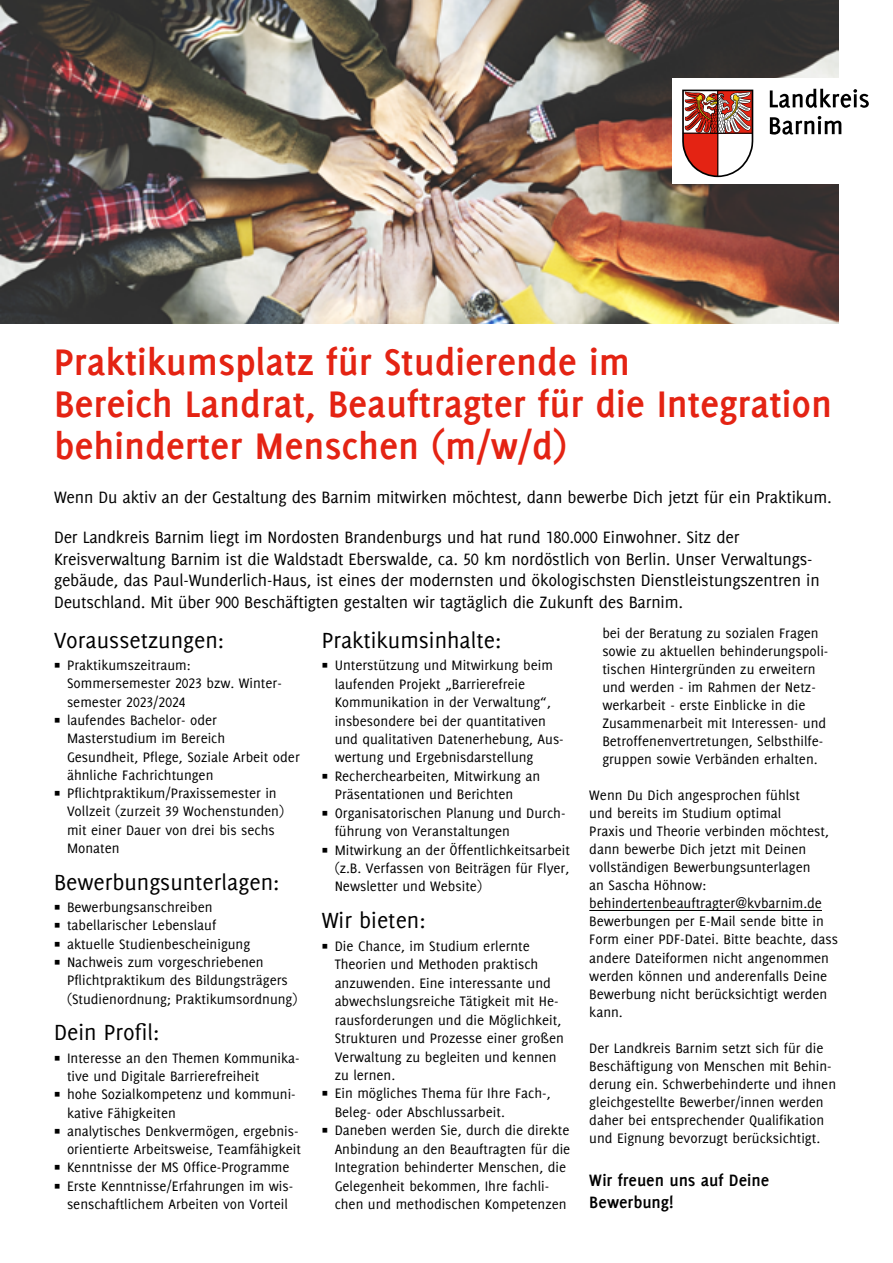
<style>
.page{position:relative;width:893px;height:1263px;background:#fff}
.page>*{position:absolute;margin:0;border:0;box-sizing:border-box;transform-origin:0 0}
.t1{font:700 40.5px/42px "Delicious LB";color:#e42313}
.t2{font:24px "Delicious LB";color:#000}
.Einleitungstext{font:18px/21.8px "Delicious LB";letter-spacing:-.01em;color:#000}
.p_Grußformel{font:700 18px/21.8px "Delicious LB";color:#000}
.p_Fließtext{font:15px/18px "Delicious LB";color:#000}
</style>
<div class="page">
<hr style="left:589px;top:910px;width:233px;height:1px;background:#000">
<img style="left:1px;top:0;width:837px;height:323px">
<div style="left:672px;top:79px;width:202px;height:105px;background:#fff"></div>
<svg style="left:770px;top:89px;width:99px;height:19px"></svg>
<svg style="left:770px;top:116px;width:71px;height:19px"></svg>
<svg style="left:682px;top:90px;width:71px;height:87px"></svg>
<hr style="left:683px;top:133px;width:70px;height:1px;background:#000">
<hr style="left:717px;top:91px;width:1px;height:85px;background:#000">
<h1 class="t1" style="left:54px;top:339px;width:780px">Praktikumsplatz für Studierende im<br>Bereich Landrat, Beauftragter für die Integration behinderter Menschen (m/w/d)</h1>
<p class="Einleitungstext" style="left:54px;top:486px;width:779px">Wenn Du aktiv an der Gestaltung des Barnim mitwirken möchtest, dann bewerbe Dich jetzt für ein Praktikum.</p>
<p class="Einleitungstext" style="left:54px;top:526px;width:767px">Der Landkreis Barnim liegt im Nordosten Brandenburgs und hat rund 180.000 Einwohner. Sitz der Kreisverwaltung Barnim ist die Waldstadt Eberswalde, ca. 50 km nordöstlich von Berlin. Unser Verwaltungs&shy;gebäude, das Paul-Wunderlich-Haus, ist eines der modernsten und ökologischsten Dienstleistungszentren in Deutschland. Mit über 900 Beschäftigten gestalten wir tagtäglich die Zukunft des Barnim.</p>
<h2 class="t2" style="left:54px;top:626px;width:172px">Voraussetzungen:</h2>
<p class="p_Fließtext" style="left:67px;top:656px;width:215px;text-indent:-13px">∏ Praktikumszeitraum:<br>Sommersemester 2023 bzw. Winter&shy;semester 2023/2024</p>
<p class="p_Fließtext" style="left:67px;top:711px;width:234px;text-indent:-13px">∏ laufendes Bachelor- oder<br>Masterstudium im Bereich<br>Gesundheit, Pflege, Soziale Arbeit oder ähnliche Fachrichtungen</p>
<p class="p_Fließtext" style="left:67px;top:784px;width:219px;text-indent:-13px">∏ Pflichtpraktikum/Praxissemester in<br>Vollzeit (zurzeit 39 Wochenstunden) mit einer Dauer von drei bis sechs<br>Monaten</p>
<h2 class="t2" style="left:54px;top:868px;width:227px">Bewerbungsunterlagen:</h2>
<p class="p_Fließtext" style="left:54px;top:898px;width:160px">∏ Bewerbungsanschreiben</p>
<p class="p_Fließtext" style="left:54px;top:916px;width:164px">∏ tabellarischer Lebenslauf</p>
<p class="p_Fließtext" style="left:54px;top:934px;width:198px">∏ aktuelle Studienbescheinigung</p>
<p class="p_Fließtext" style="left:67px;top:953px;width:232px;text-indent:-13px">∏ Nachweis zum vorgeschriebenen<br>Pflichtpraktikum des Bildungsträgers (Studienordnung; Praktikumsordnung)</p>
<h2 class="t2" style="left:54px;top:1019px;width:107px">Dein Profil:</h2>
<p class="p_Fließtext" style="left:67px;top:1048px;width:234px;text-indent:-13px">∏ Interesse an den Themen Kommunika&shy;tive und Digitale Barrierefreiheit</p>
<p class="p_Fließtext" style="left:67px;top:1085px;width:230px;text-indent:-13px">∏ hohe Sozialkompetenz und kommuni&shy;kative Fähigkeiten</p>
<p class="p_Fließtext" style="left:54px;top:1121px;width:249px;text-align:right">∏ analytisches Denkvermögen, ergebnis&shy;orientierte Arbeitsweise, Teamfähigkeit</p>
<p class="p_Fließtext" style="left:54px;top:1158px;width:237px">∏ Kenntnisse der MS Office-Programme</p>
<p class="p_Fließtext" style="left:54px;top:1176px;width:241px;text-align:center">∏ Erste Kenntnisse/Erfahrungen im wis&shy;senschaftlichem Arbeiten von Vorteil</p>
<p class="p_Fließtext" style="left:602px;top:624px;width:228px">bei der Beratung zu sozialen Fragen sowie zu aktuellen behinderungspoli&shy;tischen Hintergründen zu erweitern und werden - im Rahmen der Netz&shy;werkarbeit - erste Einblicke in die Zusammenarbeit mit Interessen- und Betroffenenvertretungen, Selbsthilfe&shy;gruppen sowie Verbänden erhalten.</p>
<p class="p_Fließtext" style="left:589px;top:786px;width:241px">Wenn Du Dich angesprochen fühlst<br>und bereits im Studium optimal<br>Praxis und Theorie verbinden möchtest, dann bewerbe Dich jetzt mit Deinen vollständigen Bewerbungsunterlagen an Sascha Höhnow:</p>
<p class="p_Fließtext" style="left:589px;top:894px;width:250px">behindertenbeauftragter@kvbarnim.de Bewerbungen per E-Mail sende bitte in Form einer PDF-Datei. Bitte beachte, dass andere Dateiformen nicht angenommen werden können und anderenfalls Deine Bewerbung nicht berücksichtigt werden kann.</p>
<p class="p_Fließtext" style="left:589px;top:1038px;width:248px">Der Landkreis Barnim setzt sich für die Beschäftigung von Menschen mit Behin&shy;derung ein. Schwerbehinderte und ihnen gleichgestellte Bewerber/innen werden daher bei entsprechender Qualifikation und Eignung bevorzugt berücksichtigt.</p>
<p class="p_Grußformel" style="left:589px;top:1169px;width:181px">Wir freuen uns auf Deine<br>Bewerbung!</p>
<h2 class="t2" style="left:322px;top:626px;width:181px">Praktikumsinhalte:</h2>
<p class="p_Fließtext" style="left:335px;top:656px;width:231px;line-height:18.5px;text-indent:-13px">∏ Unterstützung und Mitwirkung beim laufenden Projekt „Barrierefreie Kommunikation in der Verwaltung“, insbesondere bei der quantitativen und qualitativen Datenerhebung, Aus&shy;wertung und Ergebnisdarstellung</p>
<p class="p_Fließtext" style="left:335px;top:766px;width:207px;line-height:18.5px;text-indent:-13px">∏ Recherchearbeiten, Mitwirkung an<br>Präsentationen und Berichten</p>
<p class="p_Fließtext" style="left:335px;top:803px;width:232px;line-height:18.5px;text-indent:-13px">∏ Organisatorischen Planung und Durch&shy;führung von Veranstaltungen</p>
<p class="p_Fließtext" style="left:335px;top:840px;width:237px;line-height:18.5px;text-align:justify;text-indent:-13px">∏ Mitwirkung an der Öffentlichkeitsarbeit (z.B. Verfassen von Beiträgen für Flyer, Newsletter und Website)</p>
<h2 class="t2" style="left:322px;top:907px;width:105px">Wir bieten:</h2>
<p class="p_Fließtext" style="left:335px;top:936px;width:231px;line-height:18.5px;text-indent:-13px">∏ Die Chance, im Studium erlernte<br>Theorien und Methoden praktisch anzuwenden. Eine interessante und abwechslungsreiche Tätigkeit mit He&shy;rausforderungen und die Möglichkeit,<br>Strukturen und Prozesse einer großen<br>Verwaltung zu begleiten und kennen zu lernen.</p>
<p class="p_Fließtext" style="left:335px;top:1084px;width:217px;line-height:18.5px;text-indent:-13px">∏ Ein mögliches Thema für Ihre Fach-,<br>Beleg- oder Abschlussarbeit.</p>
<p class="p_Fließtext" style="left:335px;top:1121px;width:237px;line-height:18.5px;text-indent:-13px">∏ Daneben werden Sie, durch die direkte Anbindung an den Beauftragten für die Integration behinderter Menschen, die Gelegenheit bekommen, Ihre fachli&shy;chen und methodischen Kompetenzen</p>
</div>
